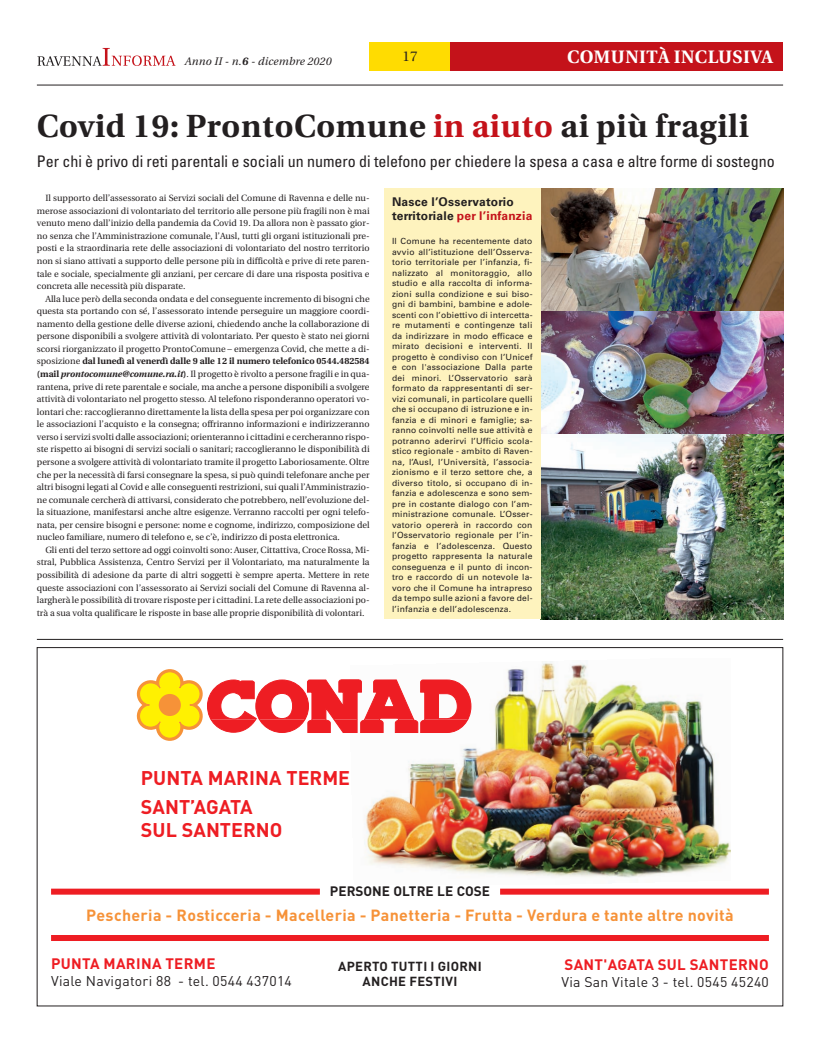
<style>
.page{position:relative;width:820px;height:1049px;background:#fff}
.page>*{position:absolute;margin:0;border:0;box-sizing:border-box;transform-origin:0 0}
.t1{font:700 32px "Utopia";letter-spacing:.02em;color:#231f20}
.t2{font:19.6px/29.2px "DIN Bold+ZTHMIV";color:#ee1d23}
.t3{font:700 18px "Utopia";letter-spacing:.02em;color:#fff}
.t4{font:condensed 16px "Univers";color:#231f20}
.t5{font:16px "DIN Bold+ZTHMIV";letter-spacing:.02em;color:#f69238}
.t6{font:15px "DIN Bold+ZTHMIV";letter-spacing:.02em;color:#ee1d23}
.t7{font:14px "DIN Regular+WMRVAV";letter-spacing:.02em;color:#231f20}
.t8{font:14px "Utopia";color:#231f20}
.t9{font:13.5px "DIN Bold+ZTHMIV";color:#231f20}
.t10{font:13px/15px "DIN Bold+ZTHMIV";letter-spacing:.02em;color:#231f20;text-align:center}
.t11{font:700 12px/14px "Univers";letter-spacing:.02em;color:#231f20}
.t12{font:italic 11px "Utopia";letter-spacing:.02em;color:#231f20}
.t13{font:9px "Utopia";color:#231f20}
.t14{font:700 9px "Utopia";color:#231f20}
.t15{font:8.5px/10.5px "Univers";letter-spacing:.02em;color:#231f20;text-align:justify}
.s1{font-weight:700}
.s2{color:#c4121a}
.s3{font-weight:400}
.s4{font-weight:700;font-style:italic}
</style>
<div class="page">
<div style="left:450px;top:43px;width:332px;height:28px;background:#c4121a"></div>
<div style="left:369px;top:43px;width:81px;height:28px;background:#ffdc01"></div>
<hr style="left:37px;top:85px;width:745px;height:1px;background:#231f20">
<svg style="left:37px;top:48px;width:138px;height:18px"></svg>
<div style="left:51px;top:935px;width:717px;height:6px;background:#ee1d23"></div>
<img style="left:364px;top:661px;width:365px;height:219px">
<svg style="left:137px;top:669px;width:334px;height:72px"></svg>
<div style="left:51px;top:888px;width:269px;height:6px;background:#ee1d23"></div>
<div style="left:500px;top:888px;width:268px;height:6px;background:#ee1d23"></div>
<hr style="left:37px;top:639px;width:745px;height:1px;background:#231f20">
<img style="left:540px;top:188px;width:242px;height:123px">
<img style="left:540px;top:311px;width:242px;height:124px">
<img style="left:540px;top:435px;width:242px;height:184px">
<div style="left:384px;top:188px;width:156px;height:431px;background:#fef3be"></div>
<p class="t12" style="left:185px;top:55px;width:148px">Anno II - n.<span class="s1">6</span> - dicembre 2020</p>
<p class="t8" style="left:402px;top:49px;width:17px">17</p>
<p class="t3" style="left:566px;top:46px;width:207px">COMUNITÀ INCLUSIVA</p>
<p class="t1" style="left:37px;top:108px;width:713px">Covid 19: ProntoComune <span class="s2">in aiuto</span> ai più fragili</p>
<p class="t4" style="left:37px;top:151px;width:739px">Per chi è privo di reti parentali e sociali un numero di telefono per chiedere la spesa a casa e altre forme di sostegno</p>
<p class="t11" style="left:392px;top:195px;width:142px">Nasce l’Osservatorio territoriale <span class="s2">per l’infanzia</span></p>
<p class="t15" style="left:392px;top:236px;width:142px">Il Comune ha recentemente dato avvio all’istituzione dell’Osserva&shy;torio territoriale per l’infanzia, fi&shy;nalizzato al monitoraggio, allo studio e alla raccolta di informa&shy;zioni sulla condizione e sui biso&shy;gni di bambini, bambine e adole&shy;scenti con l’obiettivo di intercetta&shy;re mutamenti e contingenze tali da indirizzare in modo efficace e mirato decisioni e interventi. Il progetto è condiviso con l’Unicef e con l'associazione Dalla parte dei minori. L’Osservatorio sarà formato da rappresentanti di ser&shy;vizi comunali, in particolare quelli che si occupano di istruzione e in&shy;fanzia e di minori e famiglie; sa&shy;ranno coinvolti nelle sue attività e potranno aderirvi l’Ufficio scola&shy;stico regionale - ambito di Raven&shy;na, l’Ausl, l’Università, l’associa&shy;zionismo e il terzo settore che, a diverso titolo, si occupano di in&shy;fanzia e adolescenza e sono sem&shy;pre in costante dialogo con l’am&shy;ministrazione comunale. L’Osser&shy;vatorio opererà in raccordo con l’Osservatorio regionale per l’in&shy;fanzia e l’adolescenza. Questo progetto rappresenta la naturale conseguenza e il punto di incon&shy;tro e raccordo di un notevole la&shy;voro che il Comune ha intrapreso da tempo sulle azioni a favore del&shy;l’infanzia e dell’adolescenza.</p>
<p class="t13" style="left:45px;top:193px;width:325px">Il supporto dell’assessorato ai Servizi sociali del Comune di Ravenna e delle nu-</p>
<p class="t13" style="left:37px;top:206px;width:334px">merose associazioni di volontariato del territorio alle persone più fragili non è mai</p>
<p class="t13" style="left:37px;top:218px;width:334px">venuto meno dall’inizio della pandemia da Covid 19. Da allora non è passato gior-</p>
<p class="t13" style="left:37px;top:231px;width:334px">no senza che l’Amministrazione comunale, l’Ausl, tutti gli organi istituzionali pre-</p>
<p class="t13" style="left:37px;top:243px;width:334px">posti e la straordinaria rete delle associazioni di volontariato del nostro territorio</p>
<p class="t13" style="left:37px;top:256px;width:334px">non si siano attivati a supporto delle persone più in difficoltà e prive di rete paren-</p>
<p class="t13" style="left:37px;top:269px;width:334px">tale e sociale, specialmente gli anziani, per cercare di dare una risposta positiva e</p>
<p class="t13" style="left:37px;top:281px;width:150px">concreta alle necessità più disparate.</p>
<p class="t13" style="left:45px;top:294px;width:325px">Alla luce però della seconda ondata e del conseguente incremento di bisogni che</p>
<p class="t13" style="left:37px;top:306px;width:334px">questa sta portando con sé, l’assessorato intende perseguire un maggiore coordi-</p>
<p class="t13" style="left:37px;top:319px;width:334px">namento della gestione delle diverse azioni, chiedendo anche la collaborazione di</p>
<p class="t13" style="left:37px;top:331px;width:334px">persone disponibili a svolgere attività di volontariato. Per questo è stato nei giorni</p>
<p class="t13" style="left:37px;top:344px;width:334px">scorsi riorganizzato il progetto ProntoComune – emergenza Covid, che mette a di-</p>
<p class="t14" style="left:37px;top:356px;width:334px"><span class="s3">sposizione</span> dal lunedì al venerdì dalle 9 alle 12 il numero telefonico 0544.482584</p>
<p class="t13" style="left:37px;top:369px;width:334px"><span class="s1">(mail</span> <span class="s4">prontocomune@comune.ra.it</span><span class="s1">)</span>. Il progetto è rivolto a persone fragili e in qua-</p>
<p class="t13" style="left:37px;top:382px;width:334px">rantena, prive di rete parentale e sociale, ma anche a persone disponibili a svolgere</p>
<p class="t13" style="left:37px;top:394px;width:334px">attività di volontariato nel progetto stesso. Al telefono risponderanno operatori vo-</p>
<p class="t13" style="left:37px;top:407px;width:334px">lontari che: raccoglieranno direttamente la lista della spesa per poi organizzare con</p>
<p class="t13" style="left:37px;top:419px;width:334px">le associazioni l’acquisto e la consegna; offriranno informazioni e indirizzeranno</p>
<p class="t13" style="left:37px;top:432px;width:334px">verso i servizi svolti dalle associazioni; orienteranno i cittadini e cercheranno rispo-</p>
<p class="t13" style="left:37px;top:444px;width:334px">ste rispetto ai bisogni di servizi sociali o sanitari; raccoglieranno le disponibilità di</p>
<p class="t13" style="left:37px;top:457px;width:334px">persone a svolgere attività di volontariato tramite il progetto Laboriosamente. Oltre</p>
<p class="t13" style="left:37px;top:469px;width:334px">che per la necessità di farsi consegnare la spesa, si può quindi telefonare anche per</p>
<p class="t13" style="left:37px;top:482px;width:334px">altri bisogni legati al Covid e alle conseguenti restrizioni, sui quali l’Amministrazio-</p>
<p class="t13" style="left:37px;top:495px;width:334px">ne comunale cercherà di attivarsi, considerato che potrebbero, nell’evoluzione del-</p>
<p class="t13" style="left:37px;top:507px;width:334px">la situazione, manifestarsi anche altre esigenze. Verranno raccolti per ogni telefo-</p>
<p class="t13" style="left:37px;top:520px;width:334px">nata, per censire bisogni e persone: nome e cognome, indirizzo, composizione del</p>
<p class="t13" style="left:37px;top:532px;width:304px">nucleo familiare, numero di telefono e, se c’è, indirizzo di posta elettronica.</p>
<p class="t13" style="left:45px;top:545px;width:325px">Gli enti del terzo settore ad oggi coinvolti sono: Auser, Cittattiva, Croce Rossa, Mi-</p>
<p class="t13" style="left:37px;top:557px;width:334px">stral, Pubblica Assistenza, Centro Servizi per il Volontariato, ma naturalmente la</p>
<p class="t13" style="left:37px;top:570px;width:334px">possibilità di adesione da parte di altri soggetti è sempre aperta. Mettere in rete</p>
<p class="t13" style="left:37px;top:582px;width:334px">queste associazioni con l’assessorato ai Servizi sociali del Comune di Ravenna al-</p>
<p class="t13" style="left:37px;top:595px;width:334px">largherà le possibilità di trovare risposte per i cittadini. La rete delle associazioni po-</p>
<p class="t13" style="left:37px;top:608px;width:329px">trà a sua volta qualificare le risposte in base alle proprie disponibilità di volontari.</p>
<p class="t2" style="left:141px;top:763px;width:210px">PUNTA MARINA TERME<br>SANT’AGATA</p>
<p class="t2" style="left:141px;top:816px;width:143px">SUL SANTERNO</p>
<p class="t9" style="left:330px;top:883px;width:161px">PERSONE OLTRE LE COSE</p>
<p class="t5" style="left:86px;top:906px;width:648px">Pescheria - Rosticceria - Macelleria - Panetteria - Frutta - Verdura e tante altre novità</p>
<p class="t6" style="left:51px;top:955px;width:166px">PUNTA MARINA TERME</p>
<p class="t7" style="left:51px;top:973px;width:242px">Viale Navigatori 88 - tel. 0544 437014</p>
<p class="t10" style="left:338px;top:959px;width:145px">APERTO TUTTI I GIORNI<br>ANCHE FESTIVI</p>
<p class="t6" style="left:564px;top:955px;width:206px">SANT'AGATA SUL SANTERNO</p>
<p class="t7" style="left:561px;top:973px;width:209px">Via San Vitale 3 - tel. 0545 45240</p>
</div>
